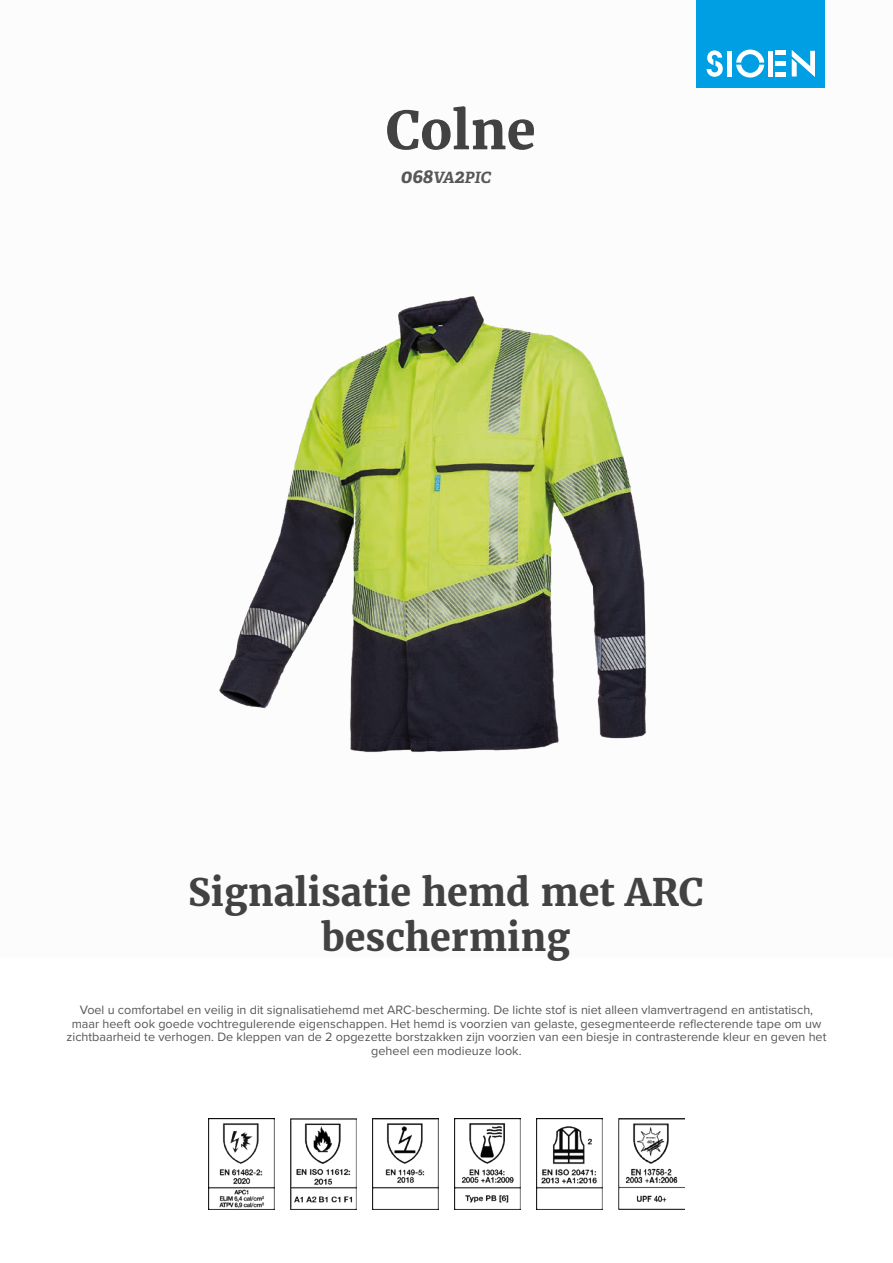
<style>
.page{position:relative;width:893px;height:1263px;background:#fff}
.page>*{position:absolute;margin:0;border:0;box-sizing:border-box;transform-origin:0 0}
.t1{font:700 52.5px "Merriweather";color:#424243}
.t2{font:700 37.5px/45px "Merriweather";color:#424243;text-align:center}
.t3{font:italic 700 15.6px "Adelle";color:#575756}
.t4{font:12.6px/13.6px "Proxima Nova";color:#575756;text-align:center}
.s1{font-size:19.5px}
</style>
<div class="page">
<div style="left:697px;top:0;width:128px;height:88px;background:#009fe3"></div>
<svg style="left:707px;top:50px;width:16px;height:27px"></svg>
<svg style="left:736px;top:50px;width:28px;height:28px"></svg>
<div style="left:727px;top:51px;width:5px;height:26px;background:#fff"></div>
<div style="left:768px;top:51px;width:5px;height:26px;background:#fff"></div>
<div style="left:775px;top:72px;width:11px;height:5px;background:#fff"></div>
<div style="left:775px;top:61px;width:11px;height:5px;background:#fff"></div>
<hr style="left:775px;top:51px;width:11px;height:4px;background:#fff">
<svg style="left:792px;top:50px;width:23px;height:27px"></svg>
<img style="left:208px;top:1118px;width:66px;height:92px">
<img style="left:290px;top:1118px;width:66px;height:92px">
<img style="left:372px;top:1118px;width:67px;height:92px">
<img style="left:454px;top:1118px;width:67px;height:92px">
<img style="left:536px;top:1118px;width:67px;height:92px">
<img style="left:618px;top:1118px;width:67px;height:92px">
<img style="left:219px;top:296px;width:428px;height:457px">
<h1 class="t1" style="left:386px;top:95px;width:151px">Colne</h1>
<p class="t3" style="left:401px;top:168px;width:92px"><span class="s1">068</span>VA<span class="s1">2</span>PIC</p>
<h2 class="t2" style="left:188px;top:869px;width:517px">Signalisatie hemd met ARC bescherming</h2>
<p class="t4" style="left:67px;top:1002px;width:761px">Voel u comfortabel en veilig in dit signalisatiehemd met ARC-bescherming. De lichte stof is niet alleen vlamvertragend en antistatisch, maar heeft ook goede vochtregulerende eigenschappen. Het hemd is voorzien van gelaste, gesegmenteerde reflecterende tape om uw zichtbaarheid te verhogen. De kleppen van de 2 opgezette borstzakken zijn voorzien van een biesje in contrasterende kleur en geven het geheel een modieuze look.</p>
</div>
